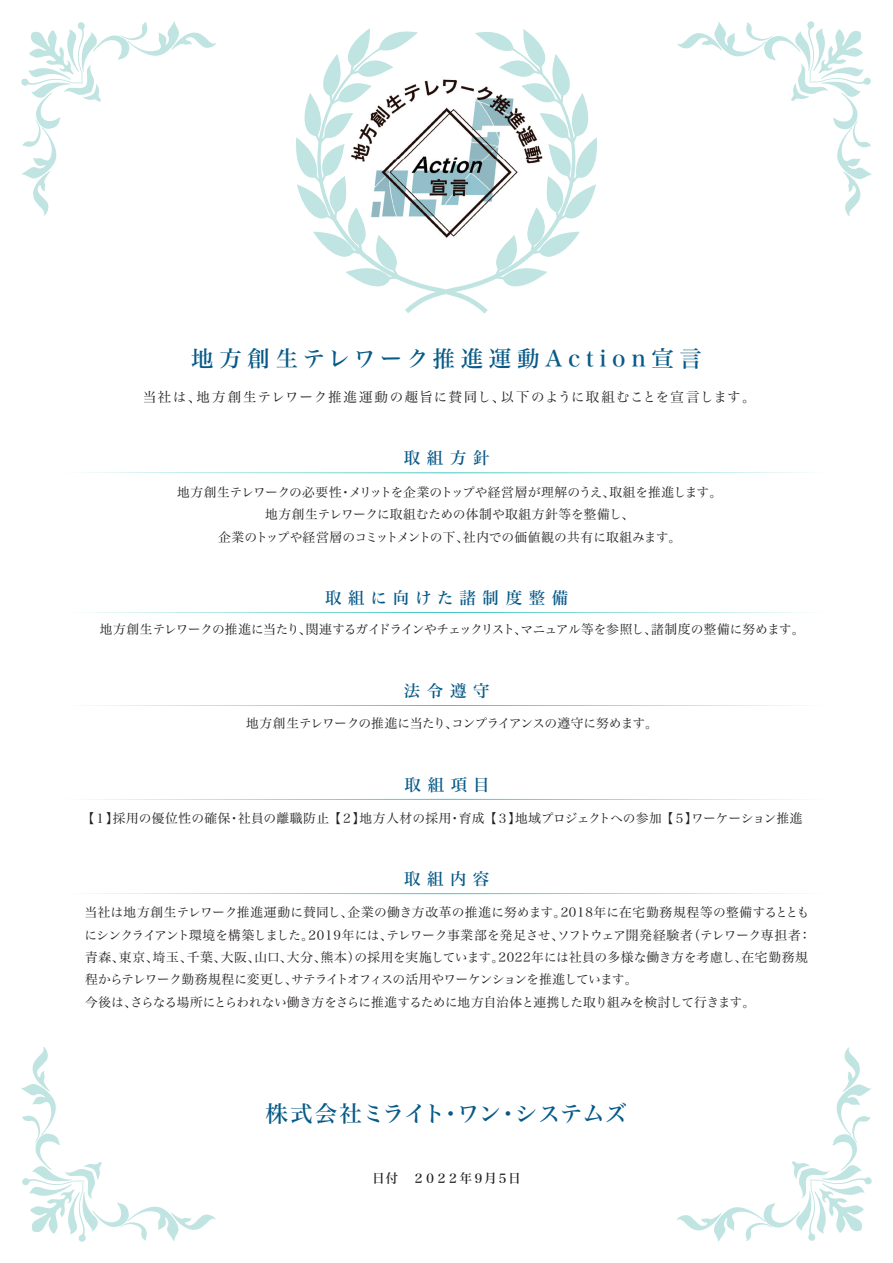
<style>
.page{position:relative;width:893px;height:1263px;background:#fff}
.page>*{position:absolute;margin:0;border:0;box-sizing:border-box;transform-origin:0 0}
.t1{font:22.5px "Hira Min Std N W5";letter-spacing:.25em;color:#075a88}
.t2{font:22.5px "Hira Min Std N W5";letter-spacing:-.005em;color:#075a88}
.t3{font:16.5px "Hira Min Std N W5";letter-spacing:.4em;color:#075a88}
.t4{font:16.5px "Hira Min Std N W5";letter-spacing:.38em;color:#075a88}
.t5{font:13.5px "Hira Min Std N W3";letter-spacing:.085em;color:#231f20}
.t6{font:12.75px/22.4px "Hira Min Std N W3";letter-spacing:-.01em;color:#231f20;text-align:center}
.t7{font:12.75px "Hira Min Std N W3";letter-spacing:.015em;color:#231f20}
.t8{font:12.75px "Hira Min Std N W3";letter-spacing:-.035em;color:#231f20}
.t9{font:12.75px "Hira Min Std N W3";letter-spacing:-.045em;color:#231f20}
.t10{font:12.75px "Hira Min Std N W5";letter-spacing:-.06em;color:#231f20}
</style>
<div class="page">
<svg style="left:296px;top:28px;width:301px;height:286px"></svg>
<svg style="left:21px;top:21px;width:195px;height:195px"></svg>
<svg style="left:677px;top:21px;width:195px;height:195px"></svg>
<svg style="left:677px;top:1047px;width:195px;height:195px"></svg>
<svg style="left:21px;top:1047px;width:195px;height:195px"></svg>
<svg style="left:84px;top:472px;width:725px;height:1px"></svg>
<svg style="left:84px;top:612px;width:725px;height:1px"></svg>
<svg style="left:84px;top:705px;width:725px;height:1px"></svg>
<img style="left:394px;top:54px;width:105px;height:198px">
<img style="left:341px;top:54px;width:53px;height:211px">
<img style="left:499px;top:54px;width:52px;height:211px">
<img style="left:393px;top:252px;width:106px;height:13px">
<svg style="left:84px;top:893px;width:725px;height:1px"></svg>
<svg style="left:84px;top:799px;width:725px;height:1px"></svg>
<h1 class="t1" style="left:191px;top:342px;width:512px">地方創生テレワーク推進運動Action宣言</h1>
<p class="t5" style="left:143px;top:387px;width:614px">当社は、地方創生テレワーク推進運動の趣旨に賛同し、以下のように取組むことを宣言します。</p>
<p class="t3" style="left:404px;top:446px;width:87px">取組方針</p>
<p class="t6" style="left:177px;top:481px;width:547px">地方創生テレワークの必要性・メリットを企業のトップや経営層が理解のうえ、取組を推進します。地方創生テレワークに取組むための体制や取組方針等を整備し、<br>企業のトップや経営層のコミットメントの下、社内での価値観の共有に取組みます。</p>
<p class="t4" style="left:325px;top:586px;width:245px">取組に向けた諸制度整備</p>
<p class="t8" style="left:100px;top:620px;width:706px">地方創生テレワークの推進に当たり、関連するガイドラインやチェックリスト、マニュアル等を参照し、諸制度の整備に努めます。</p>
<p class="t3" style="left:404px;top:679px;width:87px">法令遵守</p>
<p class="t9" style="left:246px;top:714px;width:413px">地方創生テレワークの推進に当たり、コンプライアンスの遵守に努めます。</p>
<p class="t3" style="left:405px;top:773px;width:87px">取組項目</p>
<p class="t7" style="left:82px;top:809px;width:722px">【１】採用の優位性の確保・社員の離職防止 【２】地方人材の採用・育成 【３】地域プロジェクトへの参加 【５】ワーケーション推進</p>
<p class="t3" style="left:404px;top:867px;width:87px">取組内容</p>
<p class="t6" style="left:84px;top:901px;width:728px;text-align:left">当社は地方創生テレワーク推進運動に賛同し、企業の働き方改革の推進に努めます。2018年に在宅勤務規程等の整備するとともにシンクライアント環境を構築しました。2019年には、テレワーク事業部を発足させ、ソフトウェア開発経験者（テレワーク専担者：青森、東京、埼玉、千葉、大阪、山口、大分、熊本）の採用を実施しています。2022年には社員の多様な働き方を考慮し、在宅勤務規程からテレワーク勤務規程に変更し、サテライトオフィスの活用やワーケンションを推進しています。<br>今後は、さらなる場所にとらわれない働き方をさらに推進するために地方自治体と連携した取り組みを検討して行きます。</p>
<h1 class="t2" style="left:265px;top:1097px;width:364px">株式会社ミライト・ワン・システムズ</h1>
<p class="t10" style="left:372px;top:1169px;width:150px">日付　２０２２年９月５日</p>
</div>
